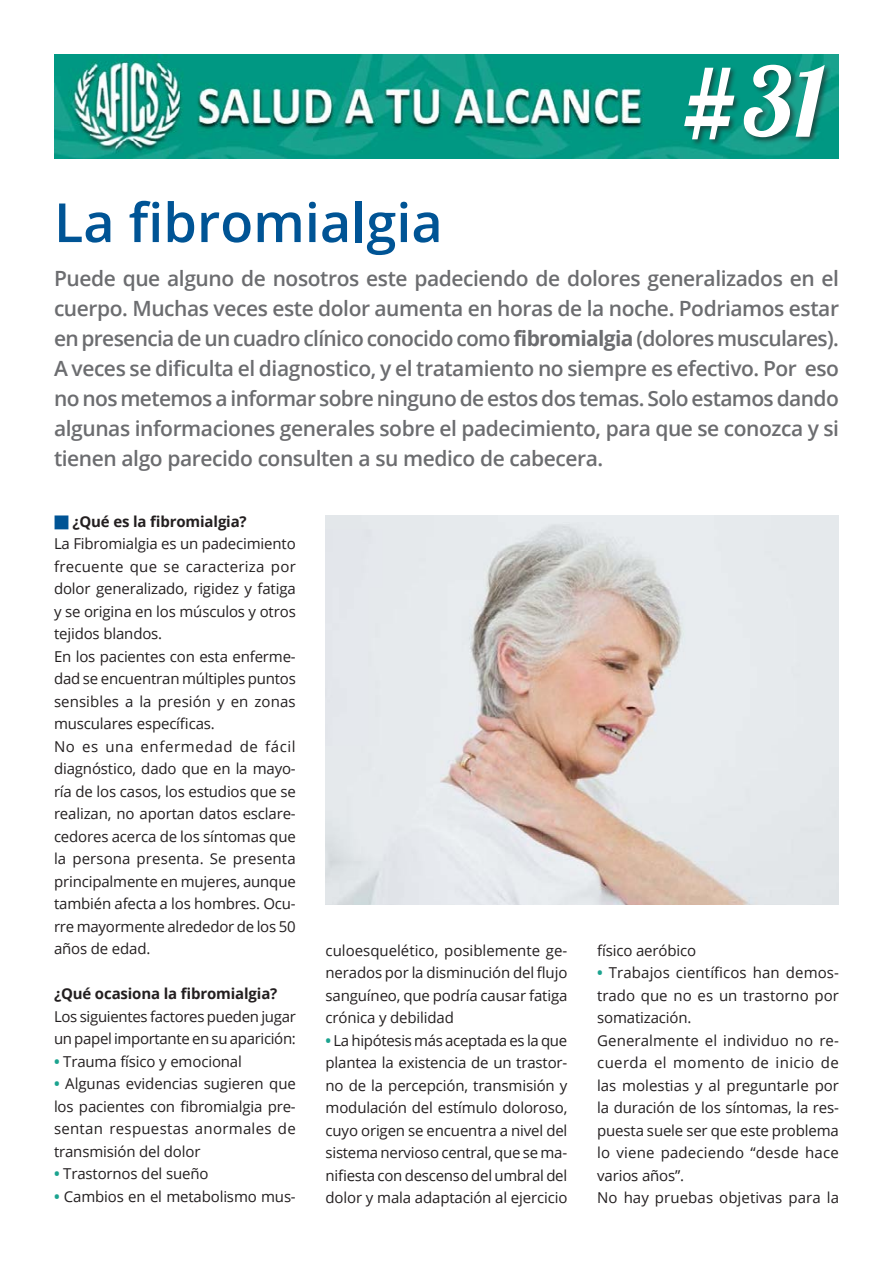
<style>
.page{position:relative;width:893px;height:1263px;background:#fff}
.page>*{position:absolute;margin:0;border:0;box-sizing:border-box;transform-origin:0 0}
.t1{font:96.15px "Lobster 1.4";color:#fff}
._0_CHAMPA_TXT{font:600 54px "Open Sans";color:#005495}
._0_CHAMPA_BAJADA{font:600 21px/30px "Open Sans";letter-spacing:-.02em;color:#6c6d70;text-align:justify}
._0_CHAMPA_TXT-2{font:15px/22.5px "Open Sans";letter-spacing:-.01em;color:#231f20;text-align:justify}
._0_CHAMPA_TXT-3{font:700 15px "Open Sans";letter-spacing:-.01em;color:#231f20}
.s1{font-weight:700}
.s2{color:#005495}
.s3{font-weight:700;color:#1ba38f}
</style>
<div class="page">
<img style="left:54px;top:54px;width:785px;height:105px">
<img style="left:326px;top:515px;width:513px;height:390px">
<div style="left:683px;top:63px;width:149px;height:84px;background:#231f20;opacity:.6"></div>
<p class="_0_CHAMPA_TXT" style="left:54px;top:185px;width:390px">La fibromialgia</p>
<p class="t1" style="left:680px;top:41px;width:146px">#31</p>
<p class="_0_CHAMPA_BAJADA" style="left:54px;top:263px;width:787px">Puede que alguno de nosotros este padeciendo de dolores generalizados en el cuerpo. Muchas veces este dolor aumenta en horas de la noche. Podriamos estar en presencia de un cuadro clínico conocido como <span class="s1">fibromialgia</span> (dolores musculares).<br>A veces se dificulta el diagnostico, y el tratamiento no siempre es efectivo. Por eso no nos metemos a informar sobre ninguno de estos dos temas. Solo estamos dando algunas informaciones generales sobre el padecimiento, para que se conozca y si tienen algo parecido consulten a su medico de cabecera.</p>
<p class="_0_CHAMPA_TXT-3" style="left:54px;top:511px;width:194px"><span class="s2">■</span> ¿Qué es la fibromialgia?</p>
<p class="_0_CHAMPA_TXT-2" style="left:54px;top:532px;width:243px">La Fibromialgia es un padecimiento frecuente que se caracteriza por dolor generalizado, rigidez y fatiga y se origina en los músculos y otros tejidos blandos.</p>
<p class="_0_CHAMPA_TXT-2" style="left:54px;top:645px;width:243px">En los pacientes con esta enferme&shy;dad se encuentran múltiples puntos sensibles a la presión y en zonas musculares específicas.</p>
<p class="_0_CHAMPA_TXT-2" style="left:54px;top:735px;width:243px">No es una enfermedad de fácil diagnóstico, dado que en la mayo&shy;ría de los casos, los estudios que se realizan, no aportan datos esclare&shy;cedores acerca de los síntomas que la persona presenta. Se presenta principalmente en mujeres, aunque también afecta a los hombres. Ocu&shy;rre mayormente alrededor de los 50 años de edad.</p>
<p class="_0_CHAMPA_TXT-3" style="left:54px;top:983px;width:225px">¿Qué ocasiona la fibromialgia?</p>
<p class="_0_CHAMPA_TXT-2" style="left:54px;top:1005px;width:243px">Los siguientes factores pueden jugar un papel importante en su aparición:</p>
<p class="_0_CHAMPA_TXT-2" style="left:54px;top:1050px;width:189px"><span class="s3">•</span> Trauma físico y emocional</p>
<p class="_0_CHAMPA_TXT-2" style="left:54px;top:1072px;width:243px"><span class="s3">•</span> Algunas evidencias sugieren que los pacientes con fibromialgia pre&shy;sentan respuestas anormales de transmisión del dolor</p>
<p class="_0_CHAMPA_TXT-2" style="left:54px;top:1162px;width:156px"><span class="s3">•</span> Trastornos del sueño</p>
<p class="_0_CHAMPA_TXT-2" style="left:54px;top:1185px;width:243px"><span class="s3">•</span> Cambios en el metabolismo mus-</p>
<p class="_0_CHAMPA_TXT-2" style="left:326px;top:938px;width:243px">culoesquelético, posiblemente ge&shy;nerados por la disminución del flujo sanguíneo, que podría causar fatiga crónica y debilidad</p>
<p class="_0_CHAMPA_TXT-2" style="left:326px;top:1028px;width:243px"><span class="s3">•</span> La hipótesis más aceptada es la que plantea la existencia de un trastor&shy;no de la percepción, transmisión y modulación del estímulo doloroso, cuyo origen se encuentra a nivel del sistema nervioso central, que se ma&shy;nifiesta con descenso del umbral del dolor y mala adaptación al ejercicio</p>
<p class="_0_CHAMPA_TXT-2" style="left:597px;top:938px;width:100px">físico aeróbico</p>
<p class="_0_CHAMPA_TXT-2" style="left:597px;top:961px;width:243px"><span class="s3">•</span> Trabajos científicos han demos&shy;trado que no es un trastorno por somatización.</p>
<p class="_0_CHAMPA_TXT-2" style="left:597px;top:1028px;width:243px">Generalmente el individuo no re&shy;cuerda el momento de inicio de las molestias y al preguntarle por la duración de los síntomas, la res&shy;puesta suele ser que este problema lo viene padeciendo “desde hace varios años”.</p>
<p class="_0_CHAMPA_TXT-2" style="left:597px;top:1186px;width:243px">No hay pruebas objetivas para la</p>
</div>
